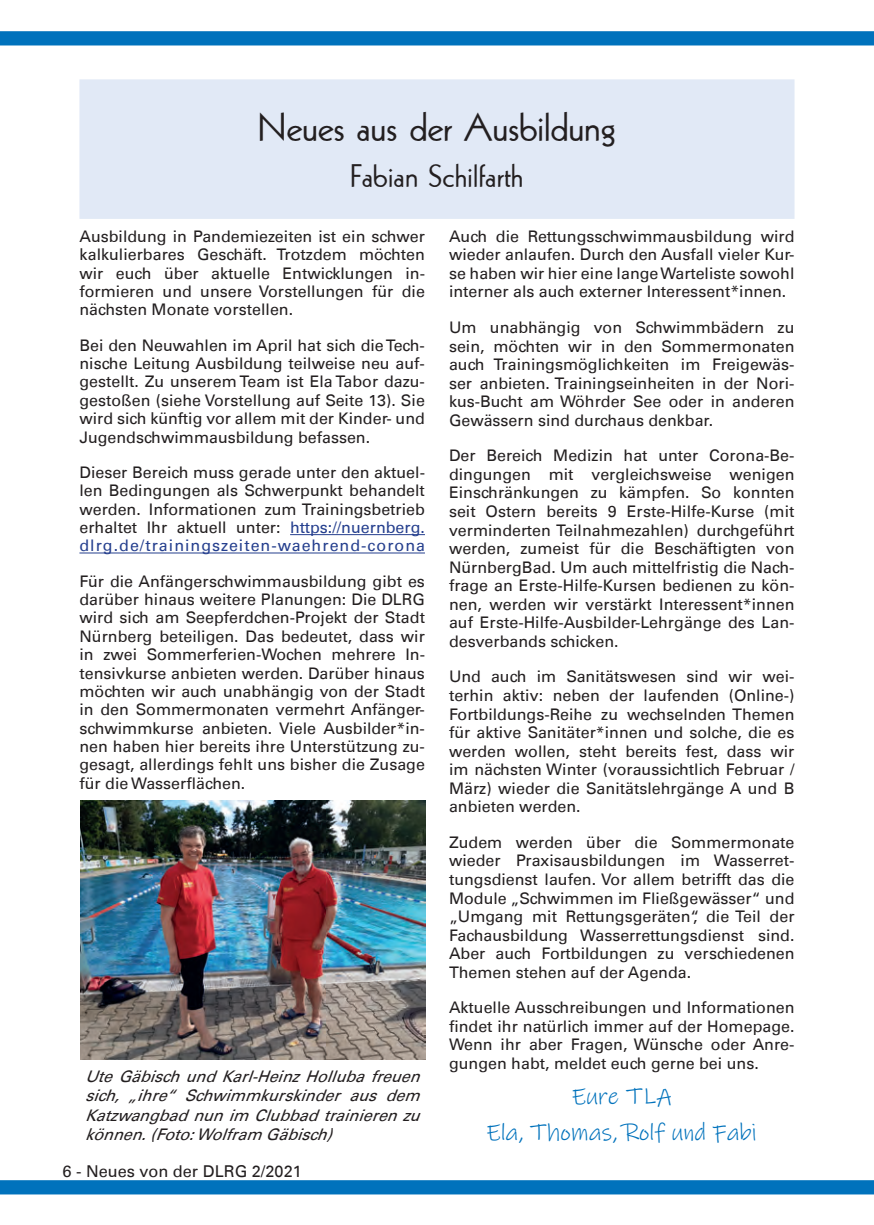
<style>
.page{position:relative;width:874px;height:1225px;background:#fff}
.page>*{position:absolute;margin:0;border:0;box-sizing:border-box;transform-origin:0 0}
.t1{font:700 40.6px "DLRG Jugend Titel Leicht";letter-spacing:-.01em;color:#231f20}
.t2{font:700 32.4px "DLRG Jugend Titel Leicht";color:#231f20}
.t3{font:24px/35.6px "Ink Free";color:#0072bc;text-align:center}
.t4{font:16.4px "DLRG Univers";color:#231f20}
.t5{font:16px/18.6px "DLRG Univers";color:#231f20;text-align:justify}
.t6{font:italic 16px/19.2px "DLRG Univers";color:#231f20;text-align:justify}
.s1{color:#253f8e}
</style>
<div class="page">
<div style="left:0;top:31px;width:873px;height:14px;background:#0072bc"></div>
<div style="left:0;top:1180px;width:873px;height:14px;background:#0072bc"></div>
<hr style="left:290px;top:534px;width:135px;height:1px;background:#253f8e">
<hr style="left:79px;top:552px;width:346px;height:1px;background:#253f8e">
<div style="left:80px;top:80px;width:713px;height:138px;background:#e1e9f6"></div>
<div style="left:79px;top:79px;width:715px;height:140px;border:2px solid #e1e9f6"></div>
<img style="left:80px;top:800px;width:345px;height:259px">
<h1 class="t1" style="left:258px;top:104px;width:359px">Neues aus der Ausbildung</h1>
<h2 class="t2" style="left:350px;top:157px;width:175px">Fabian Schilfarth</h2>
<p class="t5" style="left:79px;top:227px;width:347px">Ausbildung in Pandemiezeiten ist ein schwer kalkulierbares Geschäft. Trotzdem möchten wir euch über aktuelle Entwicklungen in&shy;formieren und unsere Vorstellungen für die nächsten Monate vorstellen.</p>
<p class="t5" style="left:79px;top:336px;width:347px">Bei den Neuwahlen im April hat sich die Tech&shy;nische Leitung Ausbildung teilweise neu auf&shy;gestellt. Zu unserem Team ist Ela Tabor dazu&shy;gestoßen (siehe Vorstellung auf Seite 13). Sie wird sich künftig vor allem mit der Kinder- und Jugendschwimmausbildung befassen.</p>
<p class="t5" style="left:79px;top:463px;width:347px">Dieser Bereich muss gerade unter den aktuel&shy;len Bedingungen als Schwerpunkt behandelt werden. Informationen zum Trainingsbetrieb erhaltet Ihr aktuell unter: <span class="s1">https://nuernberg. dlrg.de/trainingszeiten-waehrend-corona</span></p>
<p class="t5" style="left:79px;top:572px;width:347px">Für die Anfängerschwimmausbildung gibt es darüber hinaus weitere Planungen: Die DLRG wird sich am Seepferdchen-Projekt der Stadt Nürnberg beteiligen. Das bedeutet, dass wir in zwei Sommerferien-Wochen mehrere In&shy;tensivkurse anbieten werden. Darüber hinaus möchten wir auch unabhängig von der Stadt in den Sommermonaten vermehrt Anfänger&shy;schwimmkurse anbieten. Viele Ausbilder*in&shy;nen haben hier bereits ihre Unterstützung zu&shy;gesagt, allerdings fehlt uns bisher die Zusage für die Wasserflächen.</p>
<p class="t6" style="left:85px;top:1067px;width:342px">UteGäbischundKarl-HeinzHollubafreuen sich, „ihre“ Schwimmkurskinder aus dem Katzwangbadnunim Clubbadtrainierenzu können.(Foto:Wolfram Gäbisch)</p>
<p class="t4" style="left:62px;top:1161px;width:241px">6 - Neues von der DLRG 2/2021</p>
<p class="t5" style="left:449px;top:227px;width:347px">Auch die Rettungsschwimmausbildung wird wieder anlaufen. Durch den Ausfall vieler Kur&shy;se haben wir hier eine lange Warteliste sowohl interner als auch externer Interessent*innen.</p>
<p class="t5" style="left:449px;top:318px;width:347px">Um unabhängig von Schwimmbädern zu sein, möchten wir in den Sommermonaten auch Trainingsmöglichkeiten im Freigewäs&shy;ser anbieten. Trainingseinheiten in der Nori&shy;kus-Bucht am Wöhrder See oder in anderen Gewässern sind durchaus denkbar.</p>
<p class="t5" style="left:449px;top:446px;width:347px">Der Bereich Medizin hat unter Corona-Be&shy;dingungen mit vergleichsweise wenigen Einschränkungen zu kämpfen. So konnten seit Ostern bereits 9 Erste-Hilfe-Kurse (mit verminderten Teilnahmezahlen) durchgeführt werden, zumeist für die Beschäftigten von NürnbergBad. Um auch mittelfristig die Nach&shy;frage an Erste-Hilfe-Kursen bedienen zu kön&shy;nen, werden wir verstärkt Interessent*innen auf Erste-Hilfe-Ausbilder-Lehrgänge des Lan&shy;desverbands schicken.</p>
<p class="t5" style="left:449px;top:667px;width:347px">Und auch im Sanitätswesen sind wir wei&shy;terhin aktiv: neben der laufenden (Online-)<br>Fortbildungs-Reihe zu wechselnden Themen für aktive Sanitäter*innen und solche, die es werden wollen, steht bereits fest, dass wir im nächsten Winter (voraussichtlich Februar / März) wieder die Sanitätslehrgänge A und B anbieten werden.</p>
<p class="t5" style="left:449px;top:833px;width:347px">Zudem werden über die Sommermonate wieder Praxisausbildungen im Wasserret&shy;tungsdienst laufen. Vor allem betrifft das die Module „Schwimmen im Fließgewässer“ und „Umgang mit Rettungsgeräten“, die Teil der Fachausbildung Wasserrettungsdienst sind.<br>Aber auch Fortbildungen zu verschiedenen Themen stehen auf der Agenda.</p>
<p class="t5" style="left:449px;top:998px;width:347px">Aktuelle Ausschreibungen und Informationen findet ihr natürlich immer auf der Homepage.<br>Wenn ihr aber Fragen, Wünsche oder Anre&shy;gungen habt, meldet euch gerne bei uns.</p>
<h3 class="t3" style="left:486px;top:1079px;width:272px">Eure TLA<br>Ela, Thomas, Rolf und Fabi</h3>
</div>
